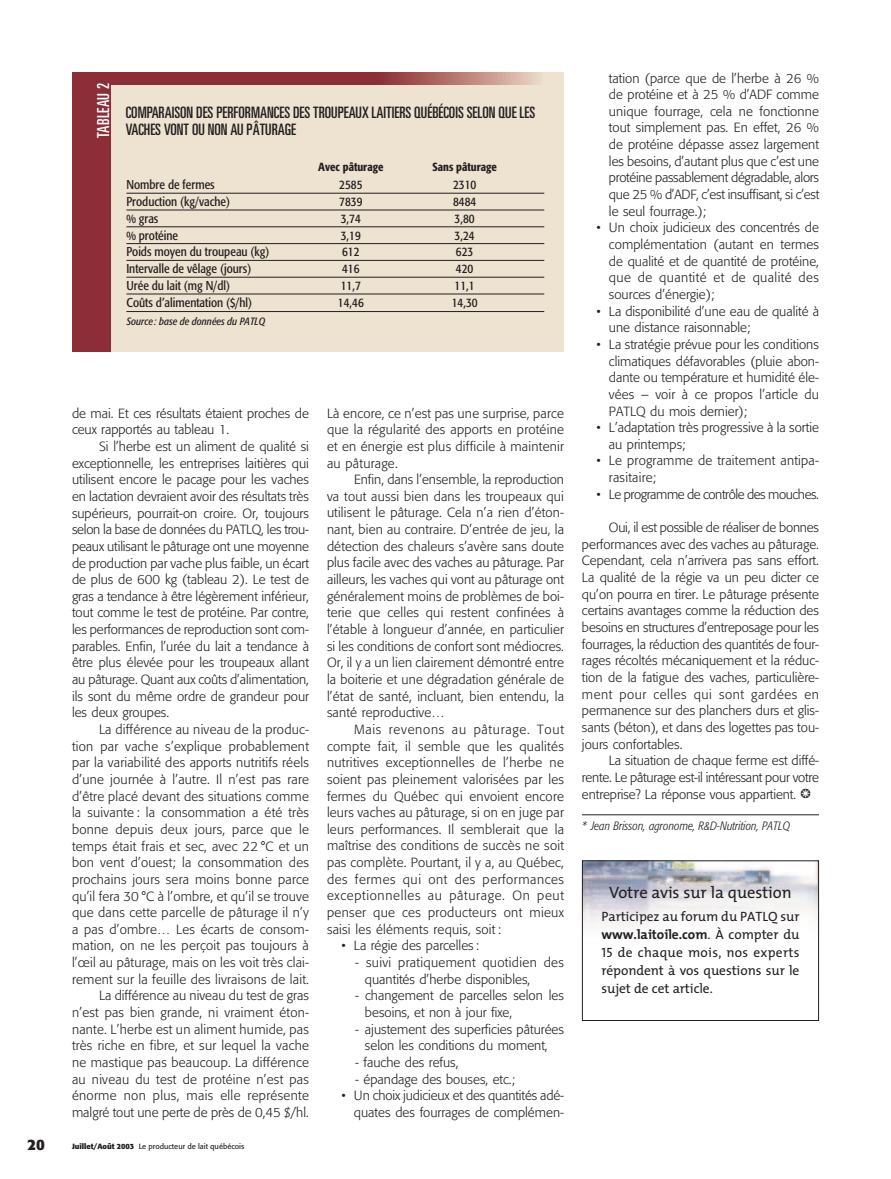
<style>
.page{position:relative;width:891px;height:1179px;background:#fff}
.page>*{position:absolute;margin:0;border:0;box-sizing:border-box;transform-origin:0 0}
.t1{font:16.5px "The Mix";letter-spacing:-.005em;color:#231f20}
.t2{font:ultra-condensed 16.5px "Univers";letter-spacing:.025em;color:#fff}
.t3{font:ultra-condensed 15.75px/16.5px "Univers";color:#231f20}
.t4{font:700 15px "Formata";color:#231f20}
.t5{font:13.5px/18px "The Mix";letter-spacing:-.005em;color:#231f20;text-align:justify}
.t6{font:300 13.2px/16.6px "Formata";letter-spacing:.015em;color:#231f20;text-align:justify}
.t7{font:300 13.2px/16.6px "Formata";letter-spacing:-.01em;color:#231f20;text-align:right}
.t8{font:300 13.2px/16.6px "Formata";letter-spacing:-.005em;color:#231f20}
.t9{font:300 13.2px "Formata";letter-spacing:-.03em;color:#231f20}
.t10{font:condensed 12.75px "Formata";color:#231f20}
.t11{font:italic 300 condensed 12px "Formata";color:#231f20}
.t12{font:500 condensed 11.7px "Formata";color:#231f20}
.t13{font:italic condensed 10.5px "Formata";color:#231f20}
.t14{font:7.5px "Formata";color:#231f20}
.s1{font-weight:700}
.s2{font-family:"The Mix Caps"}
</style>
<div class="page">
<hr style="left:582px;top:814px;width:237px;height:1px;background:#231f20">
<img style="left:584px;top:862px;width:233px;height:64px">
<div style="left:582px;top:860px;width:237px;height:161px;border:1px solid #231f20"></div>
<div style="left:72px;top:72px;width:492px;height:280px;background:#eee3d1"></div>
<hr style="left:126px;top:193px;width:418px;height:1px;background:#231f20">
<hr style="left:126px;top:210px;width:418px;height:1px;background:#231f20">
<hr style="left:126px;top:226px;width:418px;height:1px;background:#231f20">
<hr style="left:126px;top:243px;width:418px;height:1px;background:#231f20">
<hr style="left:126px;top:260px;width:418px;height:1px;background:#231f20">
<hr style="left:126px;top:277px;width:418px;height:1px;background:#231f20">
<hr style="left:126px;top:294px;width:418px;height:1px;background:#231f20">
<hr style="left:126px;top:311px;width:418px;height:1px;background:#231f20">
<div style="left:72px;top:72px;width:38px;height:280px;background:#8c2e37"></div>
<div style="left:72px;top:72px;width:453px;height:13px;background:#8c2e37"></div>
<svg style="left:388px;top:72px;width:151px;height:13px;background:#bd827b"></svg>
<p class="t2" style="left:97px;top:138px;width:57px;rotate:-90deg">TABLEAU 2</p>
<p class="t3" style="left:126px;top:106px;width:411px">COMPARAISON DES PERFORMANCES DES TROUPEAUX LAITIERS QUÉBÉCOIS SELON QUE LES<br>VACHES VONT OU NON AU PÂTURAGE</p>
<p class="t12" style="left:318px;top:162px;width:67px">Avec pâturage</p>
<p class="t12" style="left:432px;top:162px;width:66px">Sans pâturage</p>
<p class="t10" style="left:126px;top:179px;width:90px">Nombre de fermes</p>
<p class="t10" style="left:339px;top:179px;width:25px">2585</p>
<p class="t10" style="left:453px;top:179px;width:25px">2310</p>
<p class="t10" style="left:126px;top:196px;width:105px">Production (kg/vache)</p>
<p class="t10" style="left:339px;top:196px;width:25px">7839</p>
<p class="t10" style="left:453px;top:196px;width:25px">8484</p>
<p class="t10" style="left:126px;top:213px;width:34px">% gras</p>
<p class="t10" style="left:341px;top:213px;width:22px">3,74</p>
<p class="t10" style="left:455px;top:213px;width:22px">3,80</p>
<p class="t10" style="left:126px;top:230px;width:53px">% protéine</p>
<p class="t10" style="left:341px;top:230px;width:22px">3,19</p>
<p class="t10" style="left:455px;top:230px;width:22px">3,24</p>
<p class="t10" style="left:126px;top:247px;width:145px">Poids moyen du troupeau (kg)</p>
<p class="t10" style="left:342px;top:247px;width:19px">612</p>
<p class="t10" style="left:456px;top:247px;width:19px">623</p>
<p class="t10" style="left:126px;top:263px;width:126px">Intervalle de vêlage (jours)</p>
<p class="t10" style="left:342px;top:263px;width:19px">416</p>
<p class="t10" style="left:456px;top:263px;width:19px">420</p>
<p class="t10" style="left:126px;top:280px;width:105px">Urée du lait (mg N/dl)</p>
<p class="t10" style="left:341px;top:280px;width:22px">11,7</p>
<p class="t10" style="left:455px;top:280px;width:22px">11,1</p>
<p class="t10" style="left:126px;top:297px;width:127px">Coûts d’alimentation ($/hl)</p>
<p class="t10" style="left:338px;top:297px;width:27px">14,46</p>
<p class="t10" style="left:452px;top:297px;width:27px">14,30</p>
<p class="t13" style="left:126px;top:317px;width:141px">Source : base de données du PATLQ</p>
<p class="t8" style="left:72px;top:406px;width:238px">de mai. Et ces résultats étaient proches de ceux rapportés au tableau 1.</p>
<p class="t6" style="left:72px;top:439px;width:239px;text-indent:27px">Si l’herbe est un aliment de qualité si exceptionnelle, les entreprises laitières qui utilisent encore le pacage pour les vaches en lactation devraient avoir des résultats très supérieurs, pourrait-on croire. Or, toujours selon la base de données du PATLQ, les trou&shy;peaux utilisant le pâturage ont une moyenne de production par vache plus faible, un écart de plus de 600 kg (tableau 2). Le test de gras a tendance à être légèrement inférieur, tout comme le test de protéine. Par contre, les performances de reproduction sont com&shy;parables. Enfin, l’urée du lait a tendance à être plus élevée pour les troupeaux allant au pâturage. Quant aux coûts d’alimentation, ils sont du même ordre de grandeur pour les deux groupes.</p>
<p class="t6" style="left:72px;top:722px;width:239px;text-align:right">La différence au niveau de la produc-<br>tion par vache s’explique probablement par la variabilité des apports nutritifs réels d’une journée à l’autre. Il n’est pas rare d’être placé devant des situations comme la suivante : la consommation a été très bonne depuis deux jours, parce que le temps était frais et sec, avec 22 °C et un bon vent d’ouest; la consommation des prochains jours sera moins bonne parce qu’il fera 30 °C à l’ombre, et qu’il se trouve que dans cette parcelle de pâturage il n’y a pas d’ombre… Les écarts de consom&shy;mation, on ne les perçoit pas toujours à l’œil au pâturage, mais on les voit très clai&shy;rement sur la feuille des livraisons de lait.<br>La différence au niveau du test de gras n’est pas bien grande, ni vraiment éton&shy;nante. L’herbe est un aliment humide, pas très riche en fibre, et sur lequel la vache ne mastique pas beaucoup. La différence au niveau du test de protéine n’est pas énorme non plus, mais elle représente malgré tout une perte de près de 0,45 $/hl.</p>
<p class="t4" style="left:27px;top:1138px;width:19px">20</p>
<p class="t14" style="left:72px;top:1143px;width:174px"><span class="s1">Juillet/Août 2003</span> Le producteur de lait québécois</p>
<p class="t6" style="left:327px;top:406px;width:239px">Là encore, ce n’est pas une surprise, parce que la régularité des apports en protéine et en énergie est plus difficile à maintenir au pâturage.</p>
<p class="t6" style="left:327px;top:472px;width:239px;text-indent:27px">Enfin, dans l’ensemble, la reproduction va tout aussi bien dans les troupeaux qui utilisent le pâturage. Cela n’a rien d’éton&shy;nant, bien au contraire. D’entrée de jeu, la détection des chaleurs s’avère sans doute plus facile avec des vaches au pâturage. Par ailleurs, les vaches qui vont au pâturage ont généralement moins de problèmes de boi&shy;terie que celles qui restent confinées à l’étable à longueur d’année, en particulier si les conditions de confort sont médiocres.<br>Or, il y a un lien clairement démontré entre la boiterie et une dégradation générale de l’état de santé, incluant, bien entendu, la santé reproductive…</p>
<p class="t6" style="left:327px;top:722px;width:239px;text-indent:27px">Mais revenons au pâturage. Tout compte fait, il semble que les qualités nutritives exceptionnelles de l’herbe ne soient pas pleinement valorisées par les fermes du Québec qui envoient encore leurs vaches au pâturage, si on en juge par leurs performances. Il semblerait que la maîtrise des conditions de succès ne soit pas complète. Pourtant, il y a, au Québec, des fermes qui ont des performances exceptionnelles au pâturage. On peut penser que ces producteurs ont mieux saisi les éléments requis, soit :</p>
<p class="t6" style="left:342px;top:938px;width:139px">• La régie des parcelles :</p>
<p class="t6" style="left:365px;top:955px;width:200px;text-indent:-10px">- suivi pratiquement quotidien des quantités d’herbe disponibles,</p>
<p class="t6" style="left:365px;top:988px;width:200px;text-indent:-10px">- changement de parcelles selon les besoins, et non à jour fixe,</p>
<p class="t6" style="left:355px;top:1022px;width:210px;text-align:center">- ajustement des superficies pâturées selon les conditions du moment,</p>
<p class="t6" style="left:355px;top:1055px;width:105px">- fauche des refus,</p>
<p class="t6" style="left:355px;top:1072px;width:161px">- épandage des bouses, etc.;</p>
<p class="t7" style="left:342px;top:1088px;width:224px">• Un choix judicieux et des quantités adé&shy;quates des fourrages de complémen-</p>
<p class="t6" style="left:609px;top:71px;width:212px">tation (parce que de l’herbe à 26 % de protéine et à 25 % d’ADF comme unique fourrage, cela ne fonctionne tout simplement pas. En effet, 26 % de protéine dépasse assez largement les besoins, d’autant plus que c’est une protéine passablement dégradable, alors que 25 % d’ADF, c’est insuffisant, si c’est le seul fourrage.);</p>
<p class="t6" style="left:609px;top:220px;width:212px;text-indent:-12px">• Un choix judicieux des concentrés de complémentation (autant en termes de qualité et de quantité de protéine, que de quantité et de qualité des sources d’énergie);</p>
<p class="t6" style="left:609px;top:304px;width:211px;text-indent:-12px">• La disponibilité d’une eau de qualité à une distance raisonnable;</p>
<p class="t6" style="left:609px;top:337px;width:212px;text-indent:-12px">• La stratégie prévue pour les conditions climatiques défavorables (pluie abon&shy;dante ou température et humidité éle&shy;vées – voir à ce propos l’article du PATLQ du mois dernier);</p>
<p class="t6" style="left:609px;top:420px;width:211px;text-indent:-12px">• L’adaptation très progressive à la sortie au printemps;</p>
<p class="t6" style="left:609px;top:453px;width:211px;text-indent:-12px">• Le programme de traitement antipa&shy;rasitaire;</p>
<p class="t9" style="left:597px;top:488px;width:224px">• Le programme de contrôle des mouches.</p>
<p class="t6" style="left:582px;top:520px;width:239px;text-indent:27px">Oui, il est possible de réaliser de bonnes performances avec des vaches au pâturage.<br>Cependant, cela n’arrivera pas sans effort.<br>La qualité de la régie va un peu dicter ce qu’on pourra en tirer. Le pâturage présente certains avantages comme la réduction des besoins en structures d’entreposage pour les fourrages, la réduction des quantités de four&shy;rages récoltés mécaniquement et la réduc&shy;tion de la fatigue des vaches, particulière&shy;ment pour celles qui sont gardées en permanence sur des planchers durs et glis&shy;sants (béton), et dans des logettes pas tou&shy;jours confortables.</p>
<p class="t6" style="left:582px;top:753px;width:239px;text-indent:27px">La situation de chaque ferme est diffé&shy;rente. Le pâturage est-il intéressant pour votre entreprise? La réponse vous appartient. ❂</p>
<p class="t11" style="left:582px;top:821px;width:210px">* Jean Brisson, agronome, R&amp;D-Nutrition, PATLQ</p>
<p class="t1" style="left:609px;top:887px;width:184px">Votre avis sur la question</p>
<p class="t5" style="left:601px;top:909px;width:200px">Participez au forum du PATLQ sur <span class="s1">www.laitoile.com</span>. À compter du <span class="s2">15</span> de chaque mois, nos experts répondent à vos questions sur le sujet de cet article.</p>
</div>
